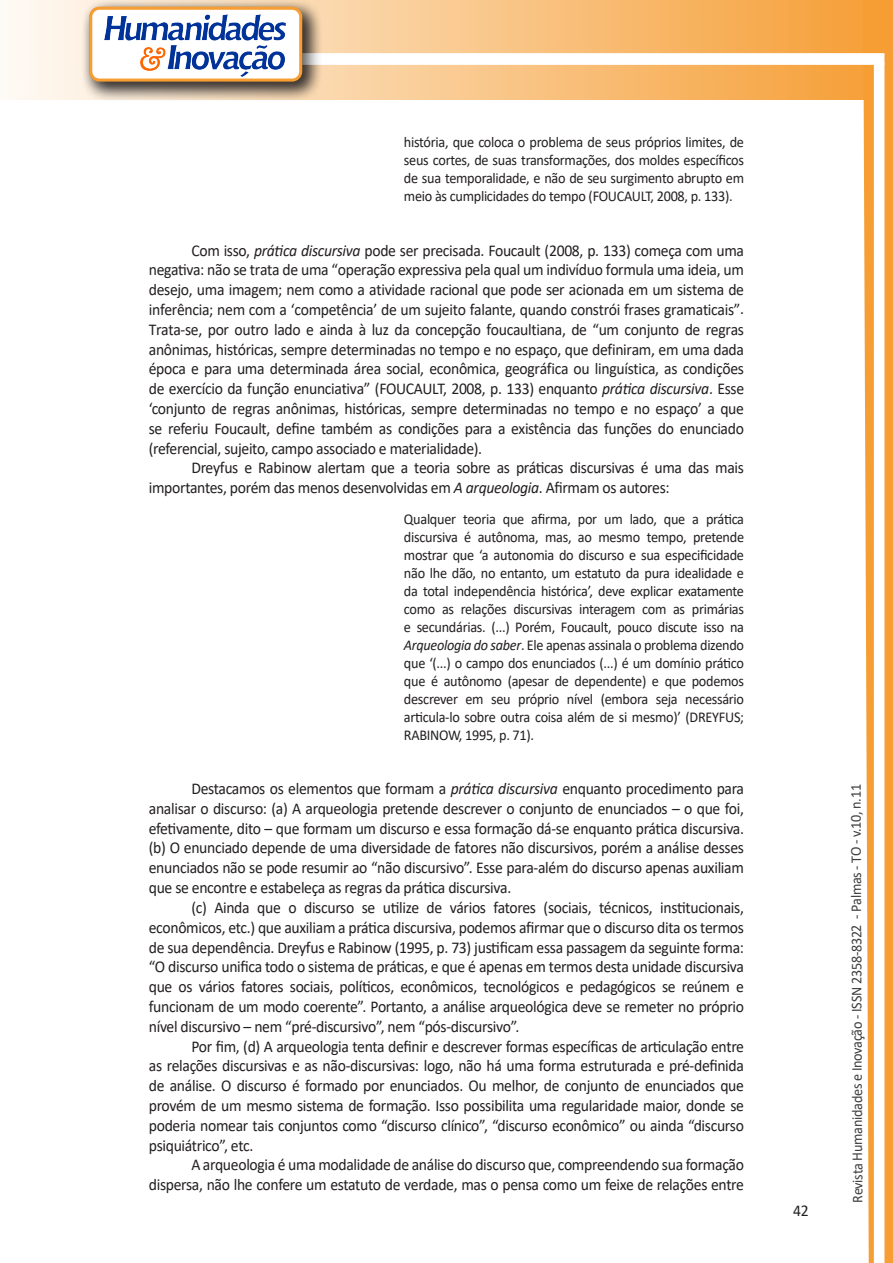
<style>
.page{position:relative;width:893px;height:1263px;background:#fff}
.page>*{position:absolute;margin:0;border:0;box-sizing:border-box;transform-origin:0 0}
.texto{font:16.5px/19.8px "Calibri";letter-spacing:-.02em;color:#231f20;text-align:justify;scale:.95 1}
.citacao{font:15px/18px "Calibri";letter-spacing:-.02em;color:#231f20;text-align:justify;scale:.95 1}
.t1{font:15px "Calibri";letter-spacing:-.025em;color:#3e3e3f;scale:.95 1}
.s1{font-style:italic}
</style>
<div class="page">
<svg style="left:5px;top:0;width:858px;height:100px"></svg>
<div style="left:302px;top:53px;width:582px;height:12px;background:#fff;border:2px solid #fff"></div>
<svg style="left:863px;top:0;width:30px;height:1263px"></svg>
<div style="left:81px;top:0;width:241px;height:102px;background:#231f20;opacity:.75"></div>
<div style="left:91px;top:8px;width:210px;height:72px;background:#fff;border-radius:9px"></div>
<img style="left:104px;top:14px;width:181px;height:62px">
<div style="left:89px;top:7px;width:213px;height:75px;border:3px solid #f69e34;border-radius:9px"></div>
<p class="citacao" style="left:404px;top:133px;width:360px">história, que coloca o problema de seus próprios limites, de seus cortes, de suas transformações, dos moldes específicos de sua temporalidade, e não de seu surgimento abrupto em meio às cumplicidades do tempo (FOUCAULT, 2008, p. 133).</p>
<p class="texto" style="left:149px;top:240px;width:628px;text-indent:43px">Com isso, <span class="s1">prática discursiva</span> pode ser precisada. Foucault (2008, p. 133) começa com uma negativa: não se trata de uma “operação expressiva pela qual um indivíduo formula uma ideia, um desejo, uma imagem; nem como a atividade racional que pode ser acionada em um sistema de inferência; nem com a ‘competência’ de um sujeito falante, quando constrói frases gramaticais”.<br>Trata-se, por outro lado e ainda à luz da concepção foucaultiana, de “um conjunto de regras anônimas, históricas, sempre determinadas no tempo e no espaço, que definiram, em uma dada época e para uma determinada área social, econômica, geográfica ou linguística, as condições de exercício da função enunciativa” (FOUCAULT, 2008, p. 133) enquanto <span class="s1">prática discursiva</span>. Esse ‘conjunto de regras anônimas, históricas, sempre determinadas no tempo e no espaço’ a que se referiu Foucault, define também as condições para a existência das funções do enunciado (referencial, sujeito, campo associado e materialidade).</p>
<p class="texto" style="left:149px;top:457px;width:628px;text-indent:43px">Dreyfus e Rabinow alertam que a teoria sobre as práticas discursivas é uma das mais importantes, porém das menos desenvolvidas em <span class="s1">A arqueologia</span>. Afirmam os autores:</p>
<p class="citacao" style="left:404px;top:509px;width:360px">Qualquer teoria que afirma, por um lado, que a prática discursiva é autônoma, mas, ao mesmo tempo, pretende mostrar que ‘a autonomia do discurso e sua especificidade não lhe dão, no entanto, um estatuto da pura idealidade e da total independência histórica’, deve explicar exatamente como as relações discursivas interagem com as primárias e secundárias. (...) Porém, Foucault, pouco discute isso na <span class="s1">Arqueologia do saber</span>. Ele apenas assinala o problema dizendo que ‘(...) o campo dos enunciados (...) é um domínio prático que é autônomo (apesar de dependente) e que podemos descrever em seu próprio nível (embora seja necessário articula-lo sobre outra coisa além de si mesmo)’ (DREYFUS; RABINOW, 1995, p. 71).</p>
<p class="texto" style="left:149px;top:778px;width:628px;text-indent:43px">Destacamos os elementos que formam a <span class="s1">prática discursiva</span> enquanto procedimento para analisar o discurso: (a) A arqueologia pretende descrever o conjunto de enunciados – o que foi, efetivamente, dito – que formam um discurso e essa formação dá-se enquanto prática discursiva. (b) O enunciado depende de uma diversidade de fatores não discursivos, porém a análise desses enunciados não se pode resumir ao “não discursivo”. Esse para-além do discurso apenas auxiliam que se encontre e estabeleça as regras da prática discursiva.</p>
<p class="texto" style="left:149px;top:897px;width:628px;text-indent:43px">(c) Ainda que o discurso se utilize de vários fatores (sociais, técnicos, institucionais, econômicos, etc.) que auxiliam a prática discursiva, podemos afirmar que o discurso dita os termos de sua dependência. Dreyfus e Rabinow (1995, p. 73) justificam essa passagem da seguinte forma: “O discurso unifica todo o sistema de práticas, e que é apenas em termos desta unidade discursiva que os vários fatores sociais, políticos, econômicos, tecnológicos e pedagógicos se reúnem e funcionam de um modo coerente”. Portanto, a análise arqueológica deve se remeter no próprio nível discursivo – nem “pré-discursivo”, nem “pós-discursivo”.</p>
<p class="texto" style="left:149px;top:1036px;width:628px;text-indent:43px">Por fim, (d) A arqueologia tenta definir e descrever formas específicas de articulação entre as relações discursivas e as não-discursivas: logo, não há uma forma estruturada e pré-definida de análise. O discurso é formado por enunciados. Ou melhor, de conjunto de enunciados que provém de um mesmo sistema de formação. Isso possibilita uma regularidade maior, donde se poderia nomear tais conjuntos como “discurso clínico”, “discurso econômico” ou ainda “discurso psiquiátrico”, etc.</p>
<p class="texto" style="left:149px;top:1154px;width:628px;text-align:right">A arqueologia é uma modalidade de análise do discurso que, compreendendo sua formação dispersa, não lhe confere um estatuto de verdade, mas o pensa como um feixe de relações entre</p>
<p class="texto" style="left:793px;top:1200px;width:18px">42</p>
<p class="t1" style="left:846px;top:1203px;width:442px;rotate:-90deg">Revista Humanidades e Inovação - ISSN 2358-8322 - Palmas - TO - v.10, n.11</p>
</div>
